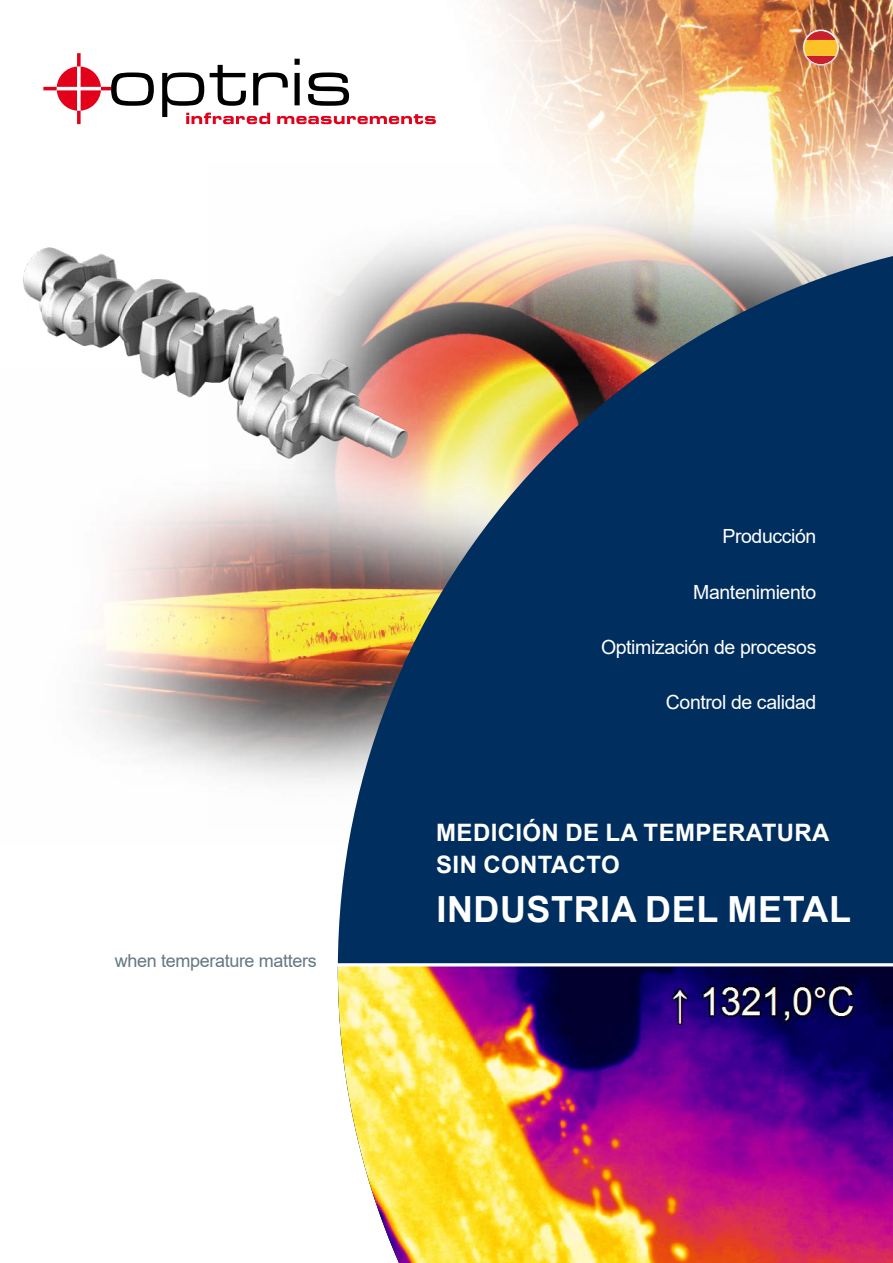
<style>
.page{position:relative;width:893px;height:1263px;background:#fff}
.page>*{position:absolute;margin:0;border:0;box-sizing:border-box;transform-origin:0 0}
.t1{font:700 36px "Arial";letter-spacing:.015em;color:#fff}
.t2{font:700 24px/31.5px "Arial";letter-spacing:.015em;color:#fff}
.t3{font:19.5px "Arial";letter-spacing:-.02em;color:#fff}
.t4{font:18px "Arial";letter-spacing:-.02em;color:#647883}
</style>
<div class="page">
<img style="left:209px;top:462px;width:129px;height:337px">
<img style="left:427px;top:0;width:466px;height:234px">
<img style="left:23px;top:247px;width:315px;height:215px">
<svg style="left:43px;top:53px;width:111px;height:71px"></svg>
<svg style="left:162px;top:59px;width:274px;height:65px"></svg>
<svg style="left:338px;top:234px;width:555px;height:729px;background:#37516b"></svg>
<img style="left:338px;top:966px;width:555px;height:297px">
<svg style="left:803px;top:30px;width:36px;height:36px"></svg>
<svg style="left:804px;top:30px;width:34px;height:35px"></svg>
<svg style="left:804px;top:31px;width:33px;height:33px"></svg>
<p class="t4" style="left:115px;top:948px;width:203px">when temperature matters</p>
<p class="t3" style="left:722px;top:523px;width:96px">Producción</p>
<p class="t3" style="left:693px;top:578px;width:125px">Mantenimiento</p>
<p class="t3" style="left:601px;top:634px;width:217px">Optimización de procesos</p>
<p class="t3" style="left:666px;top:689px;width:152px">Control de calidad</p>
<p class="t2" style="left:436px;top:817px;width:395px">MEDICIÓN DE LA TEMPERATURA<br>SIN CONTACTO</p>
<h1 class="t1" style="left:436px;top:884px;width:416px">INDUSTRIA DEL METAL</h1>
</div>
